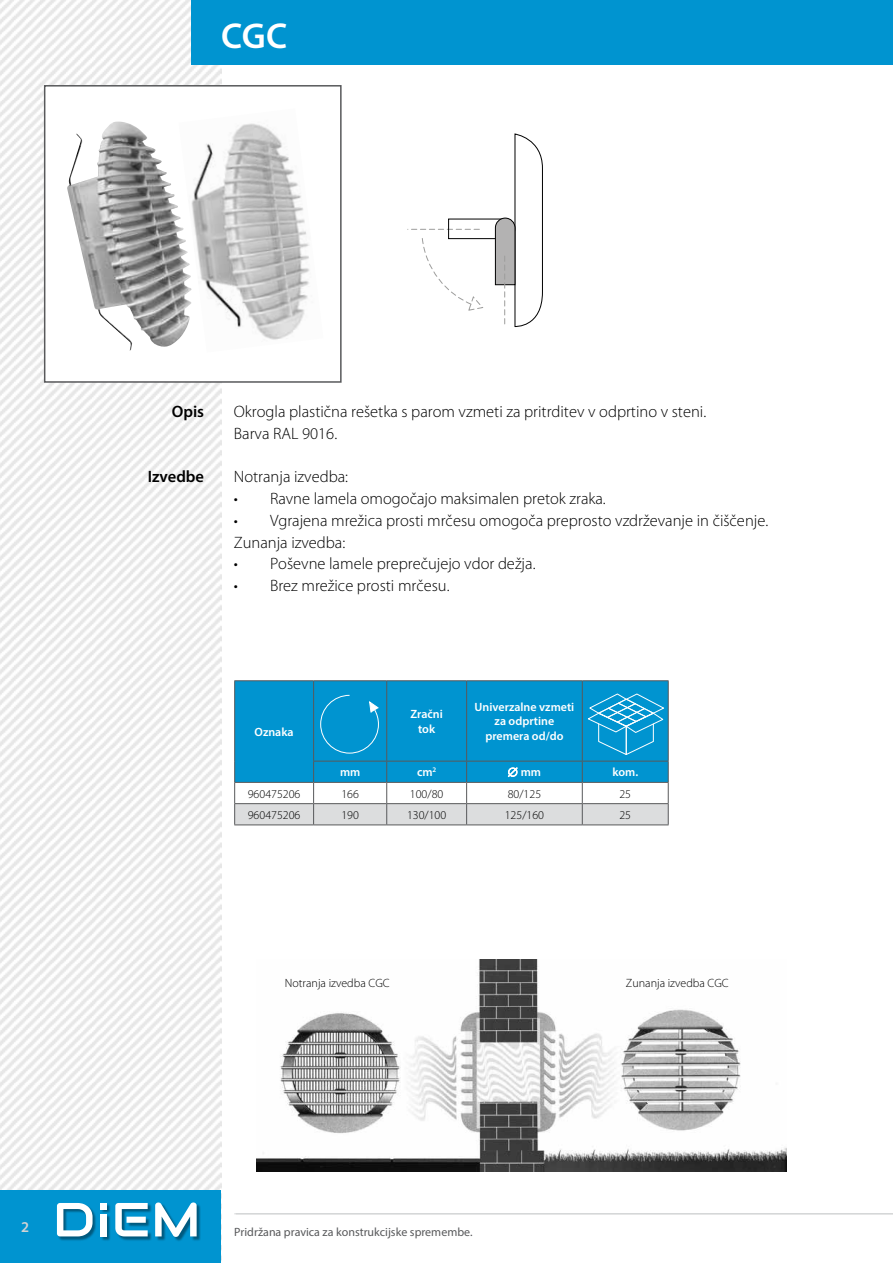
<style>
.page{position:relative;width:893px;height:1263px;background:#fff}
.page>*{position:absolute;margin:0;border:0;box-sizing:border-box;transform-origin:0 0}
.t1{font:600 36px "Myriad Pro";color:#fff}
.t2{font:300 16.5px/21.8px "Myriad Pro";color:#000}
.t3{font:600 16.5px "Myriad Pro";color:#000}
.t4{font:600 15px "Myriad Pro";color:#d1d3d4}
.t5{font:300 12px "Myriad Pro";color:#000}
.t6{font:600 12px/14.4px "Myriad Pro";color:#fff;text-align:center}
.t7{font:12px "Myriad Pro";color:#58595b}
</style>
<div class="page">
<img style="left:0;top:0;width:221px;height:1191px">
<div style="left:0;top:1191px;width:221px;height:72px;background:#0094d0"></div>
<div style="left:191px;top:0;width:702px;height:65px;background:#0094d0"></div>
<div style="left:44px;top:85px;width:298px;height:298px;background:#fff;border:2px solid #58595b"></div>
<img style="left:256px;top:960px;width:530px;height:212px">
<hr style="left:234px;top:680px;width:80px;height:1px;background:#58595b">
<hr style="left:314px;top:680px;width:73px;height:1px;background:#58595b">
<hr style="left:387px;top:680px;width:80px;height:1px;background:#58595b">
<hr style="left:467px;top:680px;width:115px;height:1px;background:#58595b">
<hr style="left:582px;top:680px;width:87px;height:1px;background:#58595b">
<svg style="left:234px;top:681px;width:435px;height:144px;background:#49abd2"></svg>
<img style="left:193px;top:123px;width:117px;height:217px">
<img style="left:67px;top:122px;width:126px;height:229px">
<svg style="left:408px;top:133px;width:135px;height:195px"></svg>
<hr style="left:234px;top:1213px;width:659px;height:1px;background:#d1d3d4">
<div style="left:58px;top:1203px;width:144px;height:39px;background:#000;opacity:.4"></div>
<svg style="left:57px;top:1203px;width:36px;height:33px"></svg>
<div style="left:100px;top:1213px;width:7px;height:23px;background:#fff"></div>
<svg style="left:115px;top:1203px;width:33px;height:33px"></svg>
<svg style="left:155px;top:1202px;width:42px;height:35px"></svg>
<div style="left:100px;top:1203px;width:7px;height:6px;background:#fff"></div>
<h1 class="t1" style="left:221px;top:13px;width:68px">CGC</h1>
<p class="t4" style="left:21px;top:1217px;width:10px">2</p>
<p class="t3" style="left:172px;top:401px;width:34px">Opis</p>
<p class="t2" style="left:234px;top:400px;width:474px">Okrogla plastična rešetka s parom vzmeti za pritrditev v odprtino v steni.<br>Barva RAL 9016.</p>
<p class="t3" style="left:148px;top:466px;width:58px">Izvedbe</p>
<p class="t2" style="left:234px;top:466px;width:116px">Notranja izvedba:</p>
<p class="t2" style="left:234px;top:487px;width:373px">• Ravne lamela omogočajo maksimalen pretok zraka.</p>
<p class="t2" style="left:234px;top:509px;width:536px">• Vgrajena mrežica prosti mrčesu omogoča preprosto vzdrževanje in čiščenje.<br>Zunanja izvedba:</p>
<p class="t2" style="left:234px;top:553px;width:303px">• Poševne lamele preprečujejo vdor dežja.</p>
<p class="t2" style="left:234px;top:574px;width:217px">• Brez mrežice prosti mrčesu.</p>
<p class="t6" style="left:255px;top:724px;width:41px">Oznaka</p>
<p class="t6" style="left:410px;top:707px;width:34px">Zračni tok</p>
<p class="t6" style="left:475px;top:699px;width:101px">Univerzalne vzmeti za odprtine premera od/do</p>
<p class="t6" style="left:340px;top:765px;width:22px">mm</p>
<p class="t6" style="left:417px;top:765px;width:21px">cm<sup>2</sup></p>
<p class="t6" style="left:508px;top:765px;width:35px">∅ mm</p>
<p class="t6" style="left:612px;top:765px;width:27px">kom.</p>
<p class="t5" style="left:248px;top:786px;width:54px">960475206</p>
<p class="t5" style="left:341px;top:786px;width:19px">166</p>
<p class="t5" style="left:410px;top:786px;width:35px">100/80</p>
<p class="t5" style="left:508px;top:786px;width:35px">80/125</p>
<p class="t5" style="left:619px;top:786px;width:13px">25</p>
<p class="t5" style="left:248px;top:807px;width:54px">960475206</p>
<p class="t5" style="left:341px;top:807px;width:19px">190</p>
<p class="t5" style="left:407px;top:807px;width:41px">130/100</p>
<p class="t5" style="left:505px;top:807px;width:41px">125/160</p>
<p class="t5" style="left:619px;top:807px;width:13px">25</p>
<p class="t5" style="left:285px;top:976px;width:106px">Notranja izvedba CGC</p>
<p class="t7" style="left:234px;top:1225px;width:240px">Pridržana pravica za konstrukcijske spremembe.</p>
<p class="t5" style="left:626px;top:976px;width:104px">Zunanja izvedba CGC</p>
</div>
